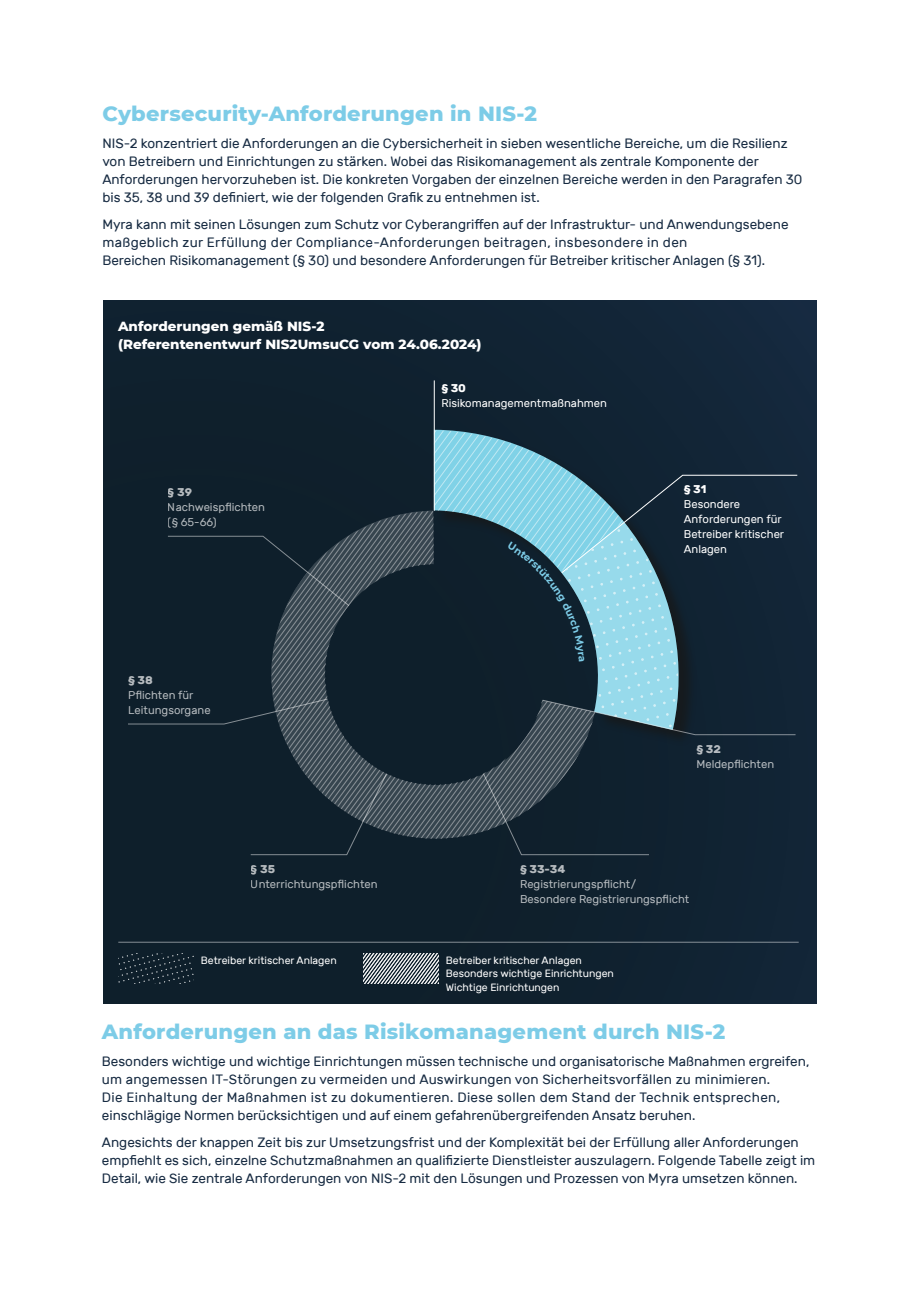
<style>
.page{position:relative;width:919px;height:1289px;background:#fff}
.page>*{position:absolute;margin:0;border:0;box-sizing:border-box;transform-origin:0 0}
._1b_Head{font:800 21px "Montserrat";letter-spacing:.01em;color:#7dcce7}
._3_Copy{font:13.5px/18px "Rubik";color:#172b42}
._3_Copy-2{font:800 13.5px/18px "Montserrat";color:#fff}
._4b_Bildunterschrift{font:11.25px/15px "Rubik";color:#fff}
.t1{font:700 11.25px "Rubik";color:#fff}
._4b_Bildunterschrift-2{font:10.5px/13.5px "Rubik";color:#fff}
.s1{font-weight:700}
</style>
<div class="page">
<div style="left:104px;top:301px;width:712px;height:702px;background:#0f212f"></div>
<hr style="left:118px;top:941px;width:680px;height:1px;background:#fff">
<hr style="left:434px;top:380px;width:1px;height:130px;background:#fff">
<svg style="left:363px;top:953px;width:75px;height:30px"></svg>
<svg style="left:118px;top:953px;width:75px;height:31px"></svg>
<svg style="left:128px;top:430px;width:670px;height:425px"></svg>
<p class="_1b_Head" style="left:102px;top:98px;width:436px">Cybersecurity-Anforderungen in NIS-2</p>
<p class="_3_Copy" style="left:102px;top:134px;width:701px">NIS-2 konzentriert die Anforderungen an die Cybersicherheit in sieben wesentliche Bereiche, um die Resilienz von Betreibern und Einrichtungen zu stärken. Wobei das Risikomanagement als zentrale Komponente der Anforderungen hervorzuheben ist. Die konkreten Vorgaben der einzelnen Bereiche werden in den Paragrafen 30 bis 35, 38 und 39 definiert, wie der folgenden Grafik zu entnehmen ist.</p>
<p class="_3_Copy" style="left:102px;top:215px;width:687px">Myra kann mit seinen Lösungen zum Schutz vor Cyberangriffen auf der Infrastruktur- und Anwendungsebene maßgeblich zur Erfüllung der Compliance-Anforderungen beitragen, insbesondere in den<br>Bereichen Risikomanagement (§ 30) und besondere Anforderungen für Betreiber kritischer Anlagen (§ 31).</p>
<p class="_3_Copy-2" style="left:118px;top:317px;width:365px">Anforderungen gemäß NIS-2<br>(Referentenentwurf NIS2UmsuCG vom 24.06.2024)</p>
<p class="t1" style="left:168px;top:485px;width:26px">§ 39</p>
<p class="_4b_Bildunterschrift" style="left:168px;top:500px;width:99px">Nachweispflichten (§ 65-66)</p>
<p class="t1" style="left:128px;top:673px;width:26px">§ 38</p>
<p class="_4b_Bildunterschrift" style="left:128px;top:687px;width:84px">Pflichten für<br>Leitungsorgane</p>
<p class="t1" style="left:251px;top:862px;width:26px">§ 35</p>
<p class="_4b_Bildunterschrift" style="left:251px;top:876px;width:128px">Unterrichtungspflichten</p>
<p class="_4b_Bildunterschrift" style="left:441px;top:380px;width:167px"><span class="s1">§ 30<br></span>Risikomanagementmaßnahmen</p>
<p class="_4b_Bildunterschrift" style="left:683px;top:482px;width:102px"><span class="s1">§ 31<br></span>Besondere<br>Anforderungen für<br>Betreiber kritischer<br>Anlagen</p>
<p class="t1" style="left:696px;top:743px;width:26px">§ 32</p>
<p class="_4b_Bildunterschrift" style="left:696px;top:757px;width:79px">Meldepflichten</p>
<p class="t1" style="left:520px;top:862px;width:47px">§ 33-34</p>
<p class="_4b_Bildunterschrift" style="left:520px;top:876px;width:171px">Registrierungspflicht/<br>Besondere Registrierungspflicht</p>
<p class="_4b_Bildunterschrift-2" style="left:201px;top:953px;width:137px">Betreiber kritischer Anlagen</p>
<p class="_4b_Bildunterschrift-2" style="left:446px;top:953px;width:169px">Betreiber kritischer Anlagen<br>Besonders wichtige Einrichtungen<br>Wichtige Einrichtungen</p>
<p class="_1b_Head" style="left:102px;top:1016px;width:624px">Anforderungen an das Risikomanagement durch NIS-2</p>
<p class="_3_Copy" style="left:102px;top:1052px;width:709px">Besonders wichtige und wichtige Einrichtungen müssen technische und organisatorische Maßnahmen ergreifen, um angemessen IT-Störungen zu vermeiden und Auswirkungen von Sicherheitsvorfällen zu minimieren.<br>Die Einhaltung der Maßnahmen ist zu dokumentieren. Diese sollen dem Stand der Technik entsprechen, einschlägige Normen berücksichtigen und auf einem gefahrenübergreifenden Ansatz beruhen.</p>
<p class="_3_Copy" style="left:102px;top:1133px;width:714px">Angesichts der knappen Zeit bis zur Umsetzungsfrist und der Komplexität bei der Erfüllung aller Anforderungen empfiehlt es sich, einzelne Schutzmaßnahmen an qualifizierte Dienstleister auszulagern. Folgende Tabelle zeigt im<br>Detail, wie Sie zentrale Anforderungen von NIS-2 mit den Lösungen und Prozessen von Myra umsetzen können.</p>
</div>
